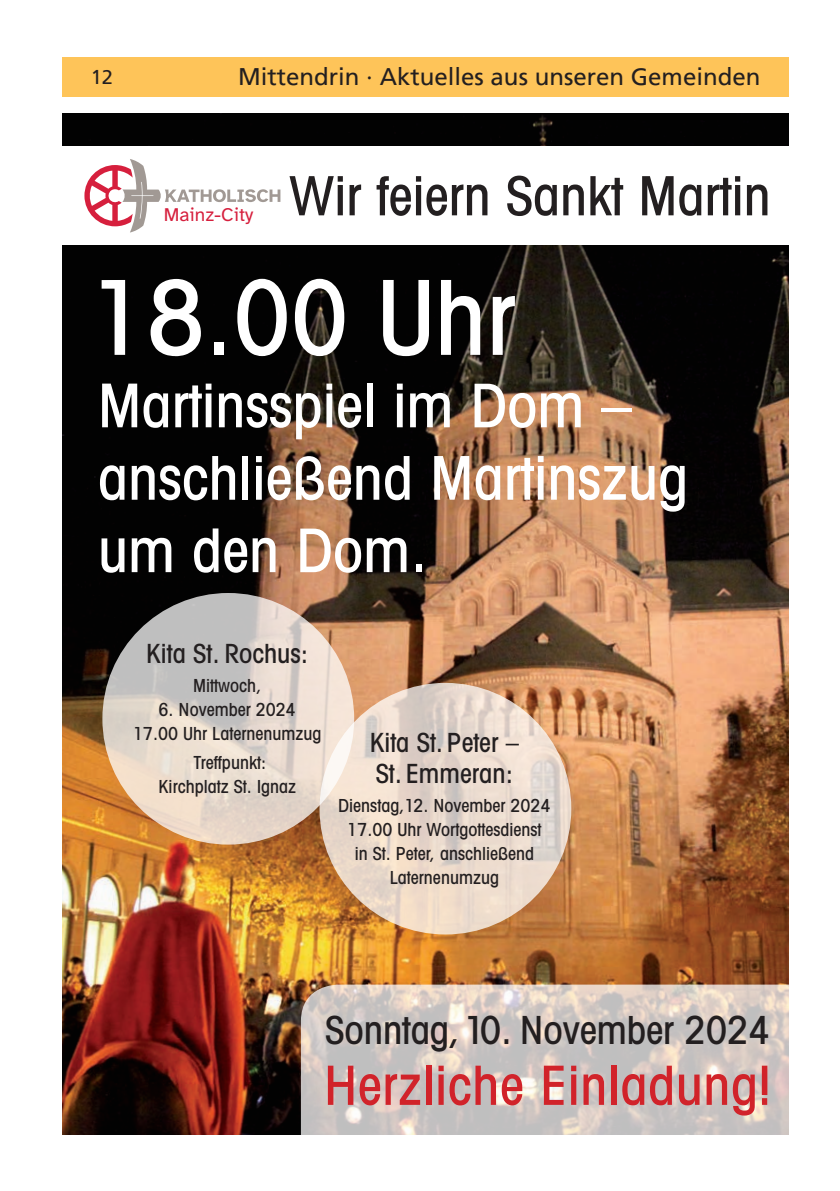
<style>
.page{position:relative;width:840px;height:1191px;background:#fff}
.page>*{position:absolute;margin:0;border:0;box-sizing:border-box;transform-origin:0 0}
.t1{font:500 condensed 103.4px "Avant Garde LT";color:#fff}
.t2{font:500 condensed 60.4px/72.4px "Avant Garde LT";color:#fff}
.t3{font:500 condensed 54.2px "Avant Garde LT";color:#231f20}
.t4{font:500 condensed 54.2px "Avant Garde LT";letter-spacing:.01em;color:#d1232a}
.t5{font:500 condensed 38.8px "Avant Garde LT";letter-spacing:-.005em;color:#231f20}
.t6{font:500 condensed 26.4px/31.2px "Avant Garde LT";color:#231f20}
.t7{font:24px "Frutiger LT";color:#231f20}
.t8{font:20px "Frutiger LT";color:#231f20}
.t9{font:19.2px "Atkinson Hyperlegible";color:#d61f3d}
.t10{font:500 condensed 18px/24px "Avant Garde LT";color:#231f20;text-align:center}
</style>
<div class="page">
<div style="left:62px;top:57px;width:726px;height:39px;background:#fec459"></div>
<img style="left:62px;top:113px;width:726px;height:1021px">
<div style="left:62px;top:146px;width:726px;height:99px;background:#fff"></div>
<svg style="left:301px;top:984px;width:487px;height:150px;background:#d0c7c2"></svg>
<svg style="left:84px;top:159px;width:196px;height:73px"></svg>
<svg style="left:102px;top:593px;width:252px;height:251px;background:#dcd2c9"></svg>
<svg style="left:319px;top:683px;width:252px;height:251px;background:#e8d9cc"></svg>
<p class="t8" style="left:91px;top:66px;width:24px">12</p>
<p class="t7" style="left:238px;top:62px;width:523px">Mittendrin · Aktuelles aus unseren Gemeinden</p>
<p class="t9" style="left:164px;top:203px;width:91px">Mainz-City</p>
<p class="t3" style="left:289px;top:176px;width:483px">Wir feiern Sankt Martin</p>
<p class="t1" style="left:89px;top:280px;width:427px">18.00 Uhr</p>
<p class="t2" style="left:98px;top:375px;width:591px">Martinsspiel im Dom – anschließend Martinszug um den Dom.</p>
<p class="t6" style="left:146px;top:641px;width:163px">Kita St. Rochus:</p>
<p class="t10" style="left:193px;top:675px;width:70px">Mittwoch,</p>
<p class="t10" style="left:133px;top:699px;width:190px">6. November 2024<br>17.00 Uhr Laternenumzug</p>
<p class="t10" style="left:158px;top:752px;width:139px">Treffpunkt:<br>Kirchplatz St. Ignaz</p>
<p class="t6" style="left:369px;top:729px;width:151px">Kita St. Peter –<br>St. Emmeran:</p>
<p class="t10" style="left:338px;top:795px;width:214px">Dienstag, 12. November 2024<br>17.00 Uhr Wortgottesdienst<br>in St. Peter, anschließend<br>Laternenumzug</p>
<p class="t5" style="left:325px;top:1015px;width:446px">Sonntag,10. November 2024</p>
<p class="t4" style="left:324px;top:1065px;width:448px">Herzliche Einladung!</p>
</div>
